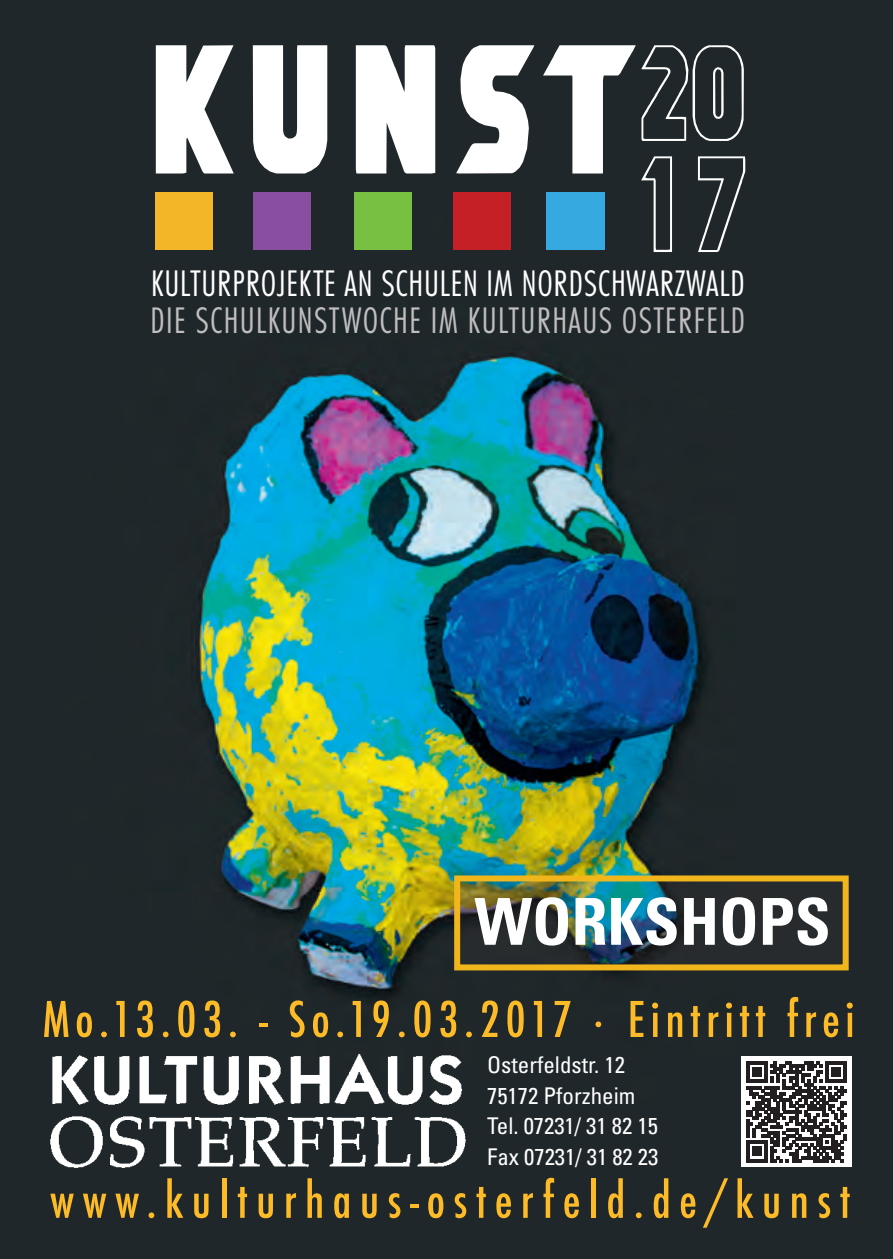
<style>
.page{position:relative;width:893px;height:1259px;background:#fff}
.page>*{position:absolute;margin:0;border:0;box-sizing:border-box;transform-origin:0 0}
.t1{font:111px/111px "Umbro Outline";color:#fff}
.t2{font:700 condensed 64.8px "Univers";color:#fff}
.t3{font:500 condensed 54px "Futura T";letter-spacing:.1em;color:#fdbb27}
.t4{font:500 condensed 54px "Futura T";letter-spacing:.155em;color:#fdbb27}
.t5{font:300 condensed 38.4px "Futura T";letter-spacing:.02em;color:#fff}
.t6{font:300 condensed 38.4px "Futura T";letter-spacing:.035em;color:#bfbdbe}
.t7{font:condensed 23.1px/30.6px "Univers";color:#fff}
</style>
<div class="page">
<img style="left:0;top:0;width:893px;height:1259px">
<img style="left:156px;top:45px;width:480px;height:128px">
<div style="left:453px;top:193px;width:58px;height:57px;background:#c52026"></div>
<div style="left:354px;top:193px;width:57px;height:57px;background:#78c042"></div>
<div style="left:547px;top:193px;width:57px;height:57px;background:#36aae0"></div>
<div style="left:156px;top:193px;width:57px;height:57px;background:#f2b628"></div>
<div style="left:254px;top:193px;width:57px;height:57px;background:#894e9f"></div>
<img style="left:38px;top:1052px;width:431px;height:128px">
<div style="left:741px;top:1056px;width:110px;height:110px;background:#fff"></div>
<svg style="left:746px;top:1061px;width:101px;height:101px"></svg>
<img style="left:461px;top:882px;width:381px;height:81px">
<div style="left:454px;top:875px;width:395px;height:95px;border:6px solid #f1b61b"></div>
<h1 class="t1" style="left:640px;top:43px;width:109px">20<br>17</h1>
<h3 class="t5" style="left:151px;top:261px;width:595px">KULTURPROJEKTE AN SCHULEN IM NORDSCHWARZWALD</h3>
<h3 class="t6" style="left:151px;top:297px;width:596px">DIE SCHULKUNSTWOCHE IM KULTURHAUS OSTERFELD</h3>
<h2 class="t2" style="left:474px;top:898px;width:358px">WORKSHOPS</h2>
<h3 class="t3" style="left:43px;top:986px;width:814px">Mo.13.03. - So.19.03.2017 · Eintritt frei</h3>
<p class="t7" style="left:487px;top:1051px;width:173px">Osterfeldstr. 12<br>75172 Pforzheim<br>Tel. 07231/ 31 82 15<br>Fax 07231/ 31 82 23</p>
<h3 class="t4" style="left:50px;top:1167px;width:802px">www.kulturhaus-osterfeld.de/kunst</h3>
</div>
